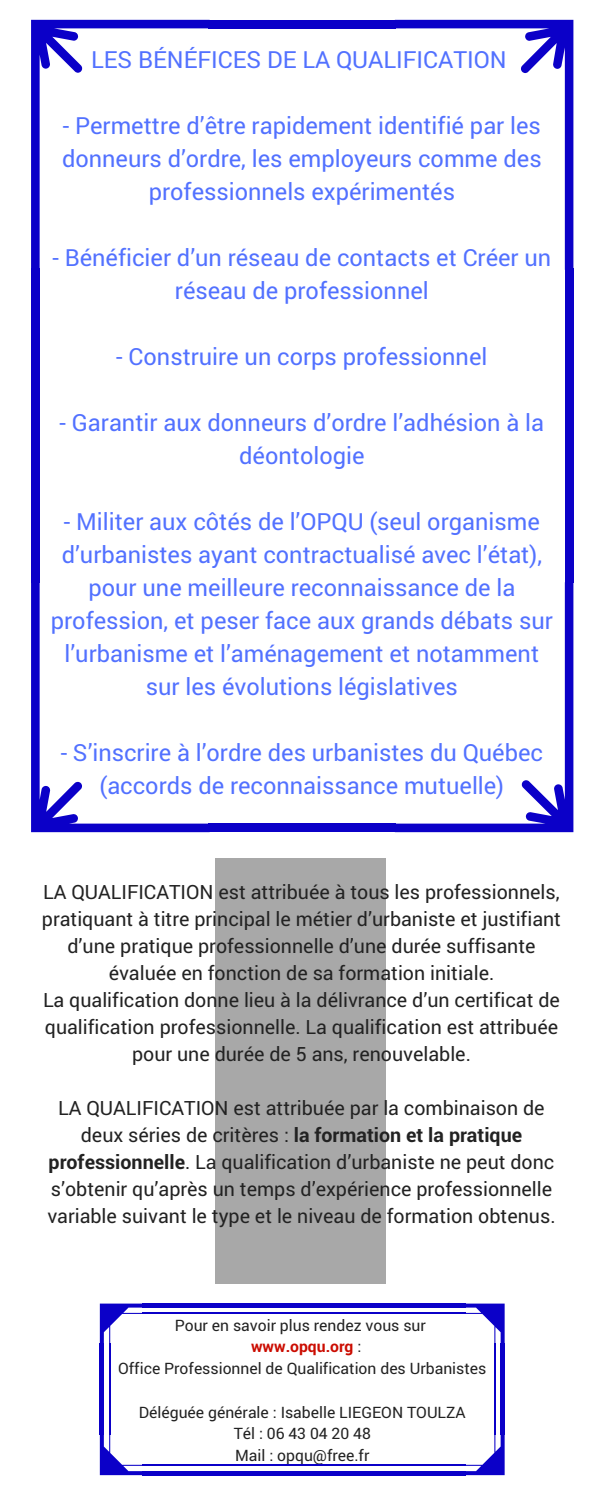
<style>
.page{position:relative;width:600px;height:1500px;background:#fff}
.page>*{position:absolute;margin:0;border:0;box-sizing:border-box;transform-origin:0 0}
.t1{font:23.6px/33px "Roboto";color:#5271ff;text-align:center}
.t2{font:19.7px/27px "Roboto";color:#222;text-align:center}
.t3{font:15.7px/21.8px "Roboto";color:#222;text-align:center}
.s1{font-weight:700}
.s2{font-weight:700;color:#cb0c00}
</style>
<div class="page">
<div style="left:215px;top:858px;width:170px;height:425px;background:#a8a8a8"></div>
<svg style="left:395px;top:20px;width:178px;height:250px"></svg>
<svg style="left:31px;top:20px;width:179px;height:249px"></svg>
<div style="left:565px;top:269px;width:8px;height:314px;background:#0b00c8"></div>
<svg style="left:395px;top:582px;width:178px;height:250px"></svg>
<svg style="left:31px;top:583px;width:179px;height:249px"></svg>
<div style="left:31px;top:269px;width:9px;height:314px;background:#0b00c8"></div>
<div style="left:209px;top:20px;width:187px;height:8px;background:#0b00c8"></div>
<div style="left:209px;top:824px;width:187px;height:8px;background:#0b00c8"></div>
<svg style="left:100px;top:1304px;width:43px;height:40px"></svg>
<hr style="left:100px;top:1343px;width:4px;height:92px;background:#0b00c8">
<hr style="left:109px;top:1343px;width:1px;height:92px;background:#0b00c8">
<svg style="left:100px;top:1434px;width:43px;height:41px"></svg>
<hr style="left:142px;top:1471px;width:323px;height:4px;background:#0b00c8">
<hr style="left:142px;top:1465px;width:323px;height:1px;background:#0b00c8">
<svg style="left:465px;top:1434px;width:40px;height:41px"></svg>
<hr style="left:494px;top:1343px;width:1px;height:92px;background:#0b00c8">
<hr style="left:501px;top:1343px;width:4px;height:92px;background:#0b00c8">
<svg style="left:465px;top:1304px;width:40px;height:40px"></svg>
<hr style="left:142px;top:1313px;width:323px;height:1px;background:#0b00c8">
<hr style="left:142px;top:1304px;width:323px;height:4px;background:#0b00c8">
<p class="t1" style="left:91px;top:43px;width:417px">LES BÉNÉFICES DE LA QUALIFICATION</p>
<p class="t1" style="left:62px;top:109px;width:481px">- Permettre d’être rapidement identifié par les donneurs d’ordre, les employeurs comme des professionnels expérimentés</p>
<p class="t1" style="left:52px;top:241px;width:500px">- Bénéficier d’un réseau de contacts et Créer un réseau de professionnel</p>
<p class="t1" style="left:116px;top:340px;width:373px">- Construire un corps professionnel</p>
<p class="t1" style="left:60px;top:406px;width:486px">- Garantir aux donneurs d’ordre l’adhésion à la déontologie</p>
<p class="t1" style="left:51px;top:505px;width:504px">- Militer aux côtés de l’OPQU (seul organisme d’urbanistes ayant contractualisé avec l’état), pour une meilleure reconnaissance de la profession, et peser face aux grands débats sur l’urbanisme et l’aménagement et notamment sur les évolutions législatives</p>
<p class="t1" style="left:61px;top:736px;width:484px">- S’inscrire à l’ordre des urbanistes du Québec (accords de reconnaissance mutuelle)</p>
<p class="t2" style="left:42px;top:878px;width:521px">LA QUALIFICATION est attribuée à tous les professionnels, pratiquant à titre principal le métier d’urbaniste et justifiant d’une pratique professionnelle d’une durée suffisante évaluée en fonction de sa formation initiale.<br>La qualification donne lieu à la délivrance d’un certificat de qualification professionnelle. La qualification est attribuée pour une durée de 5 ans, renouvelable.</p>
<p class="t2" style="left:47px;top:1094px;width:510px">LA QUALIFICATION est attribuée par la combinaison de deux séries de critères : <span class="s1">la formation et la pratique professionnelle</span>. La qualification d’urbaniste ne peut donc s’obtenir qu’après un temps d’expérience professionnelle variable suivant le type et le niveau de formation obtenus.</p>
<p class="t3" style="left:118px;top:1314px;width:370px">Pour en savoir plus rendez vous sur<br><span class="s2">www.opqu.org</span> :<br>Office Professionnel de Qualification des Urbanistes</p>
<p class="t3" style="left:139px;top:1401px;width:328px">Déléguée générale : Isabelle LIEGEON TOULZA<br>Tél : 06 43 04 20 48<br>Mail : opqu@free.fr</p>
</div>
